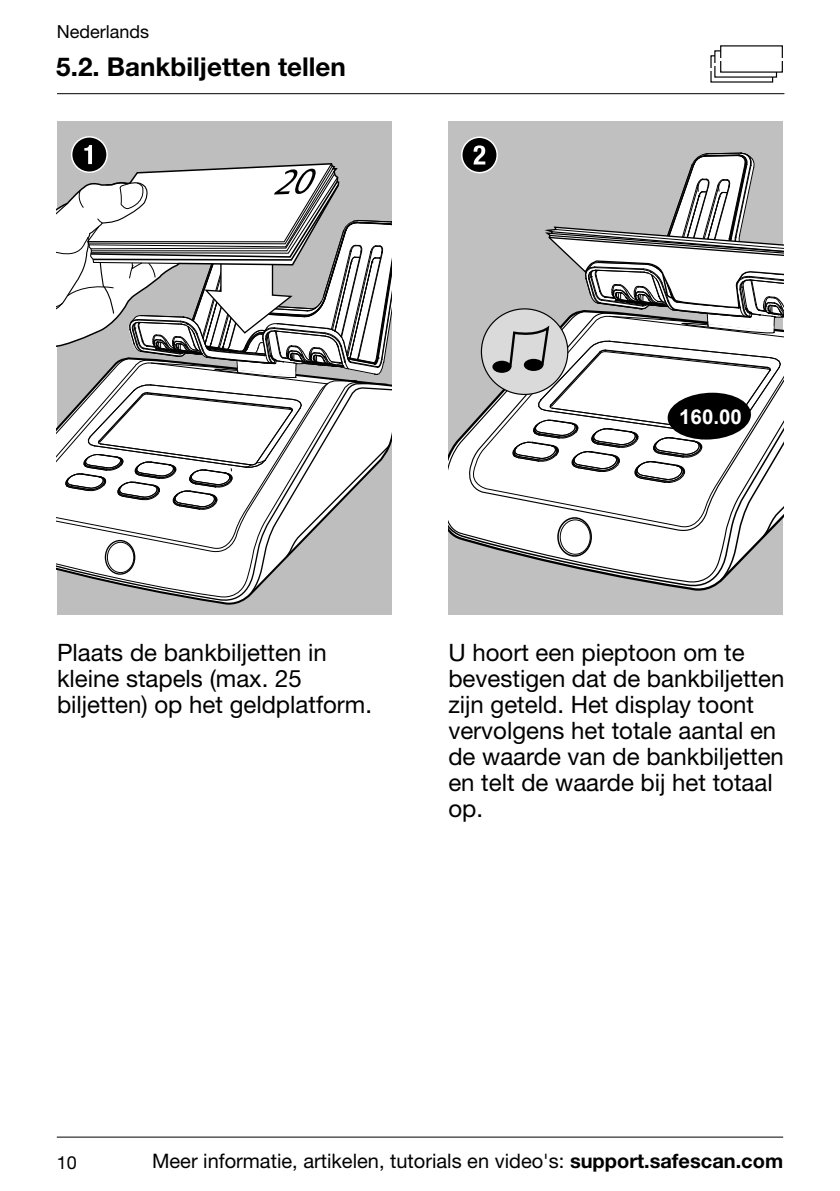
<style>
.page{position:relative;width:840px;height:1191px;background:#fff}
.page>*{position:absolute;margin:0;border:0;box-sizing:border-box;transform-origin:0 0}
.t1{font:700 26px "Helvetica Neue LT Std";color:#000}
.t2{font:24px/26px "Helvetica Neue LT Std";color:#000}
.t3{font:700 20.4px "Arial";color:#fff}
.t4{font:20px "Helvetica Neue LT Std";color:#000}
.t5{font:18px "Helvetica Neue LT Std";color:#000}
.s1{font-weight:700}
</style>
<div class="page">
<hr style="left:57px;top:1136px;width:725px;height:1px;background:#000">
<div style="left:57px;top:121px;width:334px;height:493px;background:#bebebe"></div>
<div style="left:448px;top:121px;width:334px;height:493px;background:#c1c0c0"></div>
<svg style="left:448px;top:430px;width:272px;height:156px"></svg>
<hr style="left:57px;top:93px;width:727px;height:1px;background:#000">
<svg style="left:72px;top:137px;width:35px;height:35px"></svg>
<div style="left:71px;top:136px;width:37px;height:37px;border:1px solid #fff;border-radius:50%"></div>
<svg style="left:57px;top:145px;width:335px;height:453px"></svg>
<svg style="left:461px;top:137px;width:36px;height:36px"></svg>
<div style="left:461px;top:136px;width:36px;height:37px;border:1px solid #fff;border-radius:50%"></div>
<svg style="left:473px;top:145px;width:311px;height:438px"></svg>
<p class="t5" style="left:57px;top:21px;width:94px">Nederlands</p>
<p class="t1" style="left:56px;top:50px;width:291px">5.2. Bankbiljetten tellen</p>
<p class="t3" style="left:678px;top:403px;width:64px">160.00</p>
<p class="t2" style="left:57px;top:639px;width:316px">Plaats de bankbiljetten in kleine stapels (max. 25 biljetten) op het geldplatform.</p>
<p class="t2" style="left:448px;top:639px;width:337px">U hoort een pieptoon om te bevestigen dat de bankbiljetten zijn geteld. Het display toont vervolgens het totale aantal en de waarde van de bankbiljetten en telt de waarde bij het totaal op.</p>
<p class="t5" style="left:57px;top:1151px;width:22px">10</p>
<p class="t4" style="left:152px;top:1148px;width:632px">Meer informatie, artikelen, tutorials en video's: <span class="s1">support.safescan.com</span></p>
</div>
